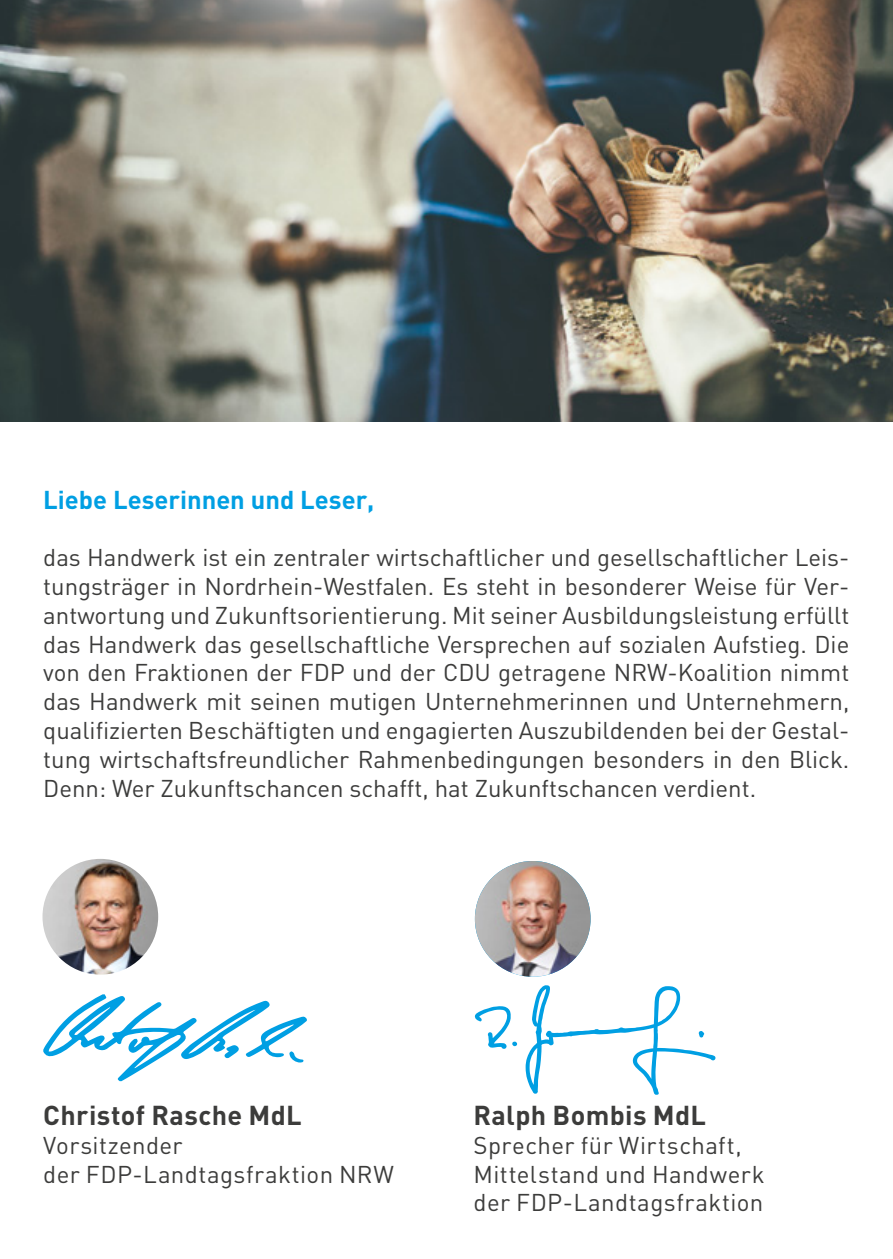
<style>
.page{position:relative;width:893px;height:1259px;background:#fff}
.page>*{position:absolute;margin:0;border:0;box-sizing:border-box;transform-origin:0 0}
.t1{font:700 27px "DIN";letter-spacing:.015em;color:#3c3c3b}
.t2{font:700 25.5px "DIN";color:#009fe3}
.t3{font:24px/28.8px "DIN";letter-spacing:.015em;color:#3c3c3b}
</style>
<div class="page">
<svg style="left:43px;top:994px;width:264px;height:87px"></svg>
<img style="left:42px;top:859px;width:116px;height:115px;border-radius:58px">
<img style="left:475px;top:861px;width:116px;height:115px;border-radius:58px">
<svg style="left:526px;top:985px;width:190px;height:109px"></svg>
<svg style="left:475px;top:1006px;width:42px;height:42px"></svg>
<img style="left:0;top:0;width:893px;height:421px">
<p class="t2" style="left:43px;top:482px;width:333px">Liebe Leserinnen und Leser,</p>
<p class="t3" style="left:43px;top:542px;width:808px;text-align:justify">das Handwerk ist ein zentraler wirtschaftlicher und gesellschaftlicher Leis&shy;tungsträger in Nordrhein-Westfalen. Es steht in besonderer Weise für Ver&shy;antwortung und Zukunftsorientierung. Mit seiner Ausbildungsleistung erfüllt das Handwerk das gesellschaftliche Versprechen auf sozialen Aufstieg. Die von den Fraktionen der FDP und der CDU getragene NRW-Koalition nimmt das Handwerk mit seinen mutigen Unternehmerinnen und Unternehmern, qualifizierten Beschäftigten und engagierten Auszubildenden bei der Gestal&shy;tung wirtschaftsfreundlicher Rahmenbedingungen besonders in den Blick.<br>Denn: Wer Zukunftschancen schafft, hat Zukunftschancen verdient.</p>
<p class="t1" style="left:43px;top:1097px;width:260px">Christof Rasche MdL</p>
<p class="t3" style="left:43px;top:1130px;width:352px">Vorsitzender<br>der FDP-Landtagsfraktion NRW</p>
<p class="t1" style="left:474px;top:1097px;width:234px">Ralph Bombis MdL</p>
<p class="t3" style="left:474px;top:1130px;width:293px">Sprecher für Wirtschaft,<br>Mittelstand und Handwerk der FDP-Landtagsfraktion</p>
</div>
